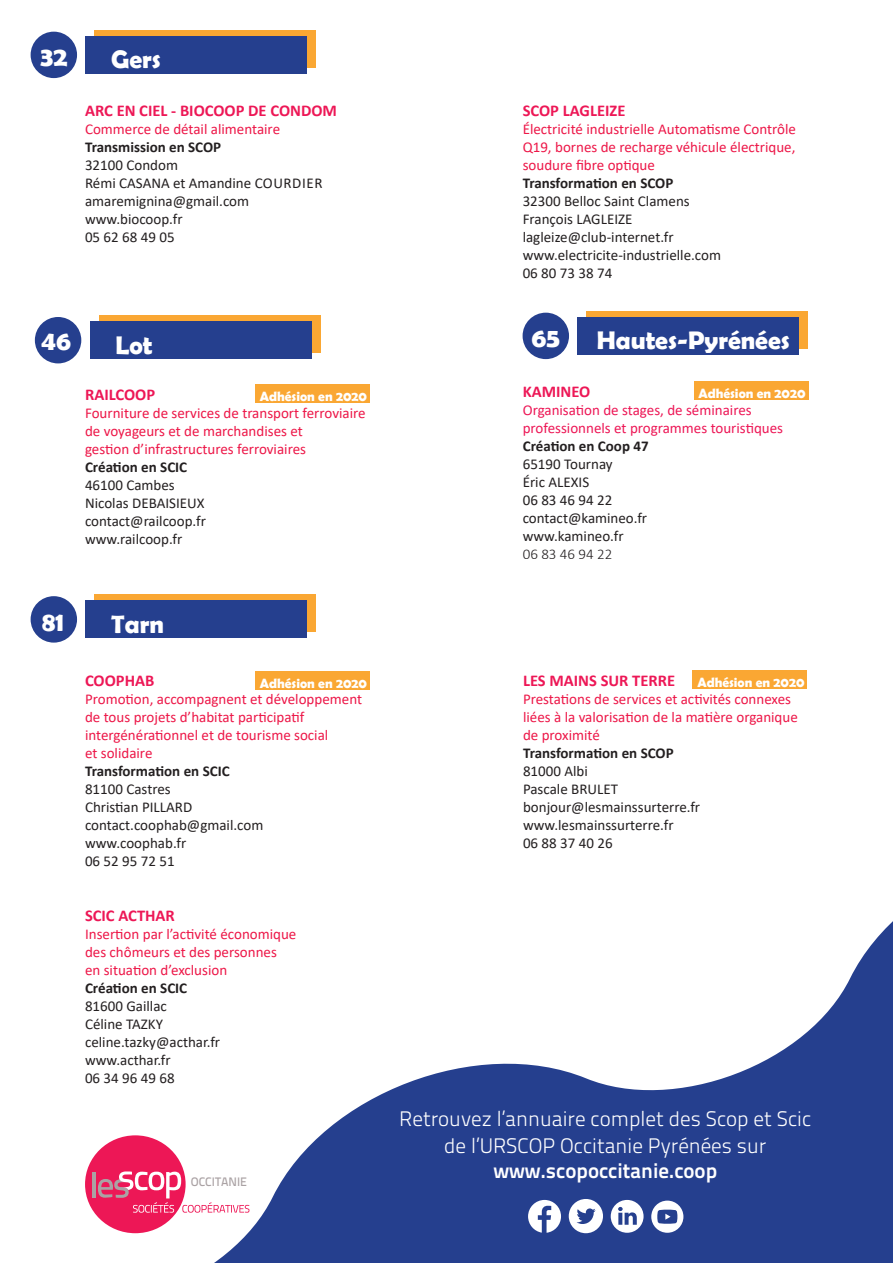
<style>
.page{position:relative;width:893px;height:1263px;background:#fff}
.page>*{position:absolute;margin:0;border:0;box-sizing:border-box;transform-origin:0 0}
.t1{font:700 27px "Berlin Sans FB Demi";color:#fff}
.t2{font:700 25.5px "Berlin Sans FB Demi";color:#fff}
.t3{font:21px "Titillium Text 14 L 250 wt";color:#fff}
.t4{font:21px "Titillium Text 14 L 800 wt";color:#fff}
.t5{font:700 16.5px "Calibri";color:#ed1756}
.t6{font:15px "Calibri";color:#231f20}
.t7{font:15px/18px "Calibri";color:#ed1748}
.t8{font:700 15px "Calibri";color:#231f20}
.t9{font:15px/18px "Calibri";color:#ed1756}
.t10{font:300 15px "Calibri";color:#231f20}
.t11{font:700 13.5px "Berlin Sans FB Demi";color:#fff}
.t12{font:12.3px "Titillium Text 14 L 600 wt";color:#aaa2a4}
</style>
<div class="page">
<div style="left:31px;top:32px;width:46px;height:46px;background:#253f8e;border-radius:50%"></div>
<div style="left:35px;top:317px;width:46px;height:46px;background:#253f8e;border-radius:50%"></div>
<div style="left:95px;top:30px;width:221px;height:38px;background:#faa733"></div>
<div style="left:86px;top:36px;width:221px;height:38px;background:#253f8e"></div>
<div style="left:99px;top:315px;width:221px;height:38px;background:#faa733"></div>
<div style="left:90px;top:321px;width:221px;height:38px;background:#253f8e"></div>
<div style="left:523px;top:313px;width:46px;height:46px;background:#253f8e;border-radius:50%"></div>
<div style="left:587px;top:311px;width:221px;height:38px;background:#faa733"></div>
<div style="left:578px;top:317px;width:221px;height:38px;background:#253f8e"></div>
<svg style="left:30px;top:594px;width:777px;height:96px"></svg>
<svg style="left:85px;top:921px;width:808px;height:342px"></svg>
<div style="left:85px;top:1135px;width:101px;height:98px;background:#ed1756;border-radius:50%"></div>
<hr style="left:92px;top:1172px;width:4px;height:25px;background:#aaa2a4">
<svg style="left:98px;top:1171px;width:151px;height:42px"></svg>
<div style="left:370px;top:1097px;width:472px;height:96px;background:#253f8e;border-radius:18px"></div>
<svg style="left:528px;top:1200px;width:33px;height:33px"></svg>
<svg style="left:611px;top:1200px;width:33px;height:33px"></svg>
<svg style="left:651px;top:1200px;width:32px;height:33px"></svg>
<svg style="left:569px;top:1199px;width:34px;height:34px"></svg>
<div style="left:255px;top:385px;width:115px;height:18px;background:#faa733"></div>
<div style="left:693px;top:382px;width:115px;height:18px;background:#faa733"></div>
<div style="left:692px;top:670px;width:115px;height:18px;background:#faa733"></div>
<div style="left:255px;top:671px;width:115px;height:18px;background:#faa733"></div>
<p class="t1" style="left:40px;top:41px;width:29px">32</p>
<p class="t2" style="left:111px;top:45px;width:51px">Gers</p>
<p class="t5" style="left:85px;top:99px;width:253px">ARC EN CIEL - BIOCOOP DE CONDOM</p>
<p class="t7" style="left:85px;top:120px;width:197px">Commerce de détail alimentaire</p>
<p class="t8" style="left:85px;top:136px;width:138px">Transmission en SCOP</p>
<p class="t6" style="left:85px;top:155px;width:94px">32100 Condom</p>
<p class="t6" style="left:85px;top:173px;width:239px">Rémi CASANA et Amandine COURDIER</p>
<p class="t6" style="left:85px;top:191px;width:166px">amaremignina@gmail.com</p>
<p class="t6" style="left:85px;top:209px;width:99px">www.biocoop.fr</p>
<p class="t6" style="left:85px;top:227px;width:91px">05 62 68 49 05</p>
<p class="t5" style="left:523px;top:99px;width:104px">SCOP LAGLEIZE</p>
<p class="t7" style="left:523px;top:120px;width:275px;text-align:justify">Électricité industrielle Automatisme Contrôle Q19, bornes de recharge véhicule électrique, soudure fibre optique</p>
<p class="t8" style="left:523px;top:172px;width:152px">Transformation en SCOP</p>
<p class="t6" style="left:523px;top:191px;width:169px">32300 Belloc Saint Clamens</p>
<p class="t6" style="left:523px;top:209px;width:111px">François LAGLEIZE</p>
<p class="t6" style="left:523px;top:227px;width:152px">lagleize@club-internet.fr</p>
<p class="t6" style="left:523px;top:245px;width:200px">www.electricite-industrielle.com</p>
<p class="t6" style="left:523px;top:263px;width:91px">06 80 73 38 74</p>
<p class="t1" style="left:41px;top:325px;width:31px">46</p>
<p class="t2" style="left:115px;top:330px;width:39px">Lot</p>
<p class="t1" style="left:532px;top:322px;width:30px">65</p>
<p class="t2" style="left:597px;top:326px;width:195px">Hautes-Pyrénées</p>
<p class="t5" style="left:523px;top:380px;width:69px">KAMINEO</p>
<p class="t9" style="left:523px;top:401px;width:262px">Organisation de stages, de séminaires professionnels et programmes touristiques</p>
<p class="t8" style="left:523px;top:436px;width:127px">Création en Coop 47</p>
<p class="t6" style="left:523px;top:454px;width:91px">65190 Tournay</p>
<p class="t6" style="left:523px;top:472px;width:68px">Éric ALEXIS</p>
<p class="t6" style="left:523px;top:490px;width:91px">06 83 46 94 22</p>
<p class="t6" style="left:523px;top:508px;width:126px">contact@kamineo.fr</p>
<p class="t6" style="left:523px;top:526px;width:102px">www.kamineo.fr</p>
<p class="t10" style="left:523px;top:545px;width:91px">06 83 46 94 22</p>
<p class="t11" style="left:260px;top:389px;width:109px">Adhésion en 2020</p>
<p class="t11" style="left:698px;top:385px;width:109px">Adhésion en 2020</p>
<p class="t5" style="left:85px;top:382px;width:72px">RAILCOOP</p>
<p class="t7" style="left:85px;top:403px;width:282px">Fourniture de services de transport ferroviaire de voyageurs et de marchandises et</p>
<p class="t7" style="left:85px;top:439px;width:223px">gestion d’infrastructures ferroviaires</p>
<p class="t8" style="left:85px;top:456px;width:104px">Création en SCIC</p>
<p class="t6" style="left:85px;top:474px;width:91px">46100 Cambes</p>
<p class="t6" style="left:85px;top:492px;width:121px">Nicolas DEBAISIEUX</p>
<p class="t6" style="left:85px;top:510px;width:122px">contact@railcoop.fr</p>
<p class="t6" style="left:85px;top:528px;width:99px">www.railcoop.fr</p>
<p class="t1" style="left:42px;top:606px;width:23px">81</p>
<p class="t2" style="left:111px;top:609px;width:54px">Tarn</p>
<p class="t5" style="left:85px;top:669px;width:71px">COOPHAB</p>
<p class="t7" style="left:85px;top:690px;width:279px">Promotion, accompagnent et développement de tous projets d’habitat participatif intergénérationnel et de tourisme social</p>
<p class="t7" style="left:85px;top:744px;width:69px">et solidaire</p>
<p class="t8" style="left:85px;top:760px;width:146px">Transformation en SCIC</p>
<p class="t6" style="left:85px;top:778px;width:87px">81100 Castres</p>
<p class="t6" style="left:85px;top:796px;width:109px">Christian PILLARD</p>
<p class="t6" style="left:85px;top:814px;width:180px">contact.coophab@gmail.com</p>
<p class="t6" style="left:85px;top:832px;width:103px">www.coophab.fr</p>
<p class="t6" style="left:85px;top:850px;width:91px">06 52 95 72 51</p>
<p class="t5" style="left:523px;top:669px;width:154px">LES MAINS SUR TERRE</p>
<p class="t7" style="left:523px;top:690px;width:276px">Prestations de services et activités connexes liées à la valorisation de la matière organique de proximité</p>
<p class="t8" style="left:523px;top:742px;width:152px">Transformation en SCOP</p>
<p class="t6" style="left:523px;top:760px;width:66px">81000 Albi</p>
<p class="t6" style="left:523px;top:778px;width:97px">Pascale BRULET</p>
<p class="t6" style="left:523px;top:796px;width:179px">bonjour@lesmainssurterre.fr</p>
<p class="t6" style="left:523px;top:814px;width:152px">www.lesmainssurterre.fr</p>
<p class="t6" style="left:523px;top:832px;width:91px">06 88 37 40 26</p>
<p class="t11" style="left:260px;top:675px;width:109px">Adhésion en 2020</p>
<p class="t11" style="left:697px;top:674px;width:109px">Adhésion en 2020</p>
<p class="t5" style="left:85px;top:904px;width:91px">SCIC ACTHAR</p>
<p class="t7" style="left:85px;top:925px;width:213px">Insertion par l’activité économique</p>
<p class="t7" style="left:85px;top:943px;width:193px">des chômeurs et des personnes</p>
<p class="t7" style="left:85px;top:961px;width:144px">en situation d’exclusion</p>
<p class="t8" style="left:85px;top:978px;width:104px">Création en SCIC</p>
<p class="t6" style="left:85px;top:996px;width:83px">81600 Gaillac</p>
<p class="t6" style="left:85px;top:1014px;width:80px">Céline TAZKY</p>
<p class="t6" style="left:85px;top:1032px;width:137px">celine.tazky@acthar.fr</p>
<p class="t6" style="left:85px;top:1050px;width:87px">www.acthar.fr</p>
<p class="t6" style="left:85px;top:1068px;width:91px">06 34 96 49 68</p>
<p class="t12" style="left:191px;top:1175px;width:58px">OCCITANIE</p>
<p class="t3" style="left:399px;top:1106px;width:413px">Retrouvez l’annuaire complet des Scop et Scic</p>
<p class="t3" style="left:444px;top:1133px;width:324px">de l’URSCOP Occitanie Pyrénées sur</p>
<p class="t4" style="left:493px;top:1157px;width:225px">www.scopoccitanie.coop</p>
</div>
